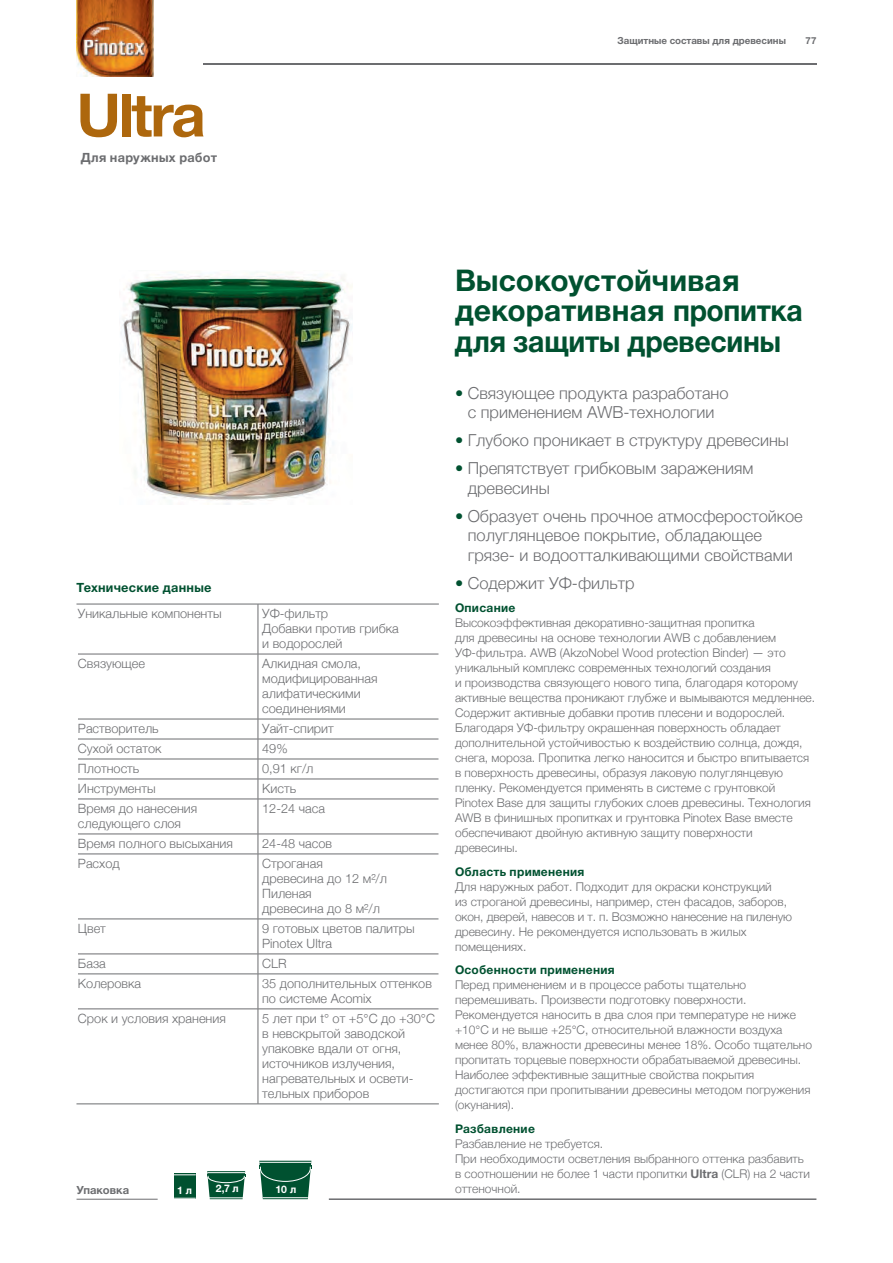
<style>
.page{position:relative;width:893px;height:1263px;background:#fff}
.page>*{position:absolute;margin:0;border:0;box-sizing:border-box;transform-origin:0 0}
.t1{font:700 60px "Helvetica Neue Cyr";color:#ad670d}
.t2{font:700 30px/30px "Helvetica Neue Cyr";letter-spacing:-.005em;color:#005130}
.t3{font:300 16.5px/19.5px "Helvetica Neue";color:#6c6d70}
.t4{font:300 12.75px/15px "Helvetica Neue";color:#6c6d70}
.t5{font:700 12.75px "Helvetica Neue Cyr";letter-spacing:.02em;color:#005130}
.t6{font:700 12.75px "Helvetica Neue Cyr";letter-spacing:.02em;color:#6c6d70}
.t7{font:300 12px/15px "Helvetica Neue";color:#6c6d70}
.t8{font:700 12px "Helvetica Neue Cyr";letter-spacing:.025em;color:#005130}
.t9{font:700 11.25px "Helvetica Neue Cyr";color:#6c6d70}
.t10{font:700 10.5px "Helvetica Neue Cyr";color:#fff}
.t11{font:700 9.75px "Helvetica Neue Cyr";color:#6c6d70}
.s1{color:#005130}
.s2{font-family:"Helvetica Neue Cyr";font-weight:700}
</style>
<div class="page">
<hr style="left:77px;top:63px;width:739px;height:2px;background:#6c6d70">
<hr style="left:329px;top:1198px;width:487px;height:2px;background:#6c6d70">
<hr style="left:77px;top:1199px;width:81px;height:1px;background:#6c6d70">
<hr style="left:78px;top:739px;width:180px;height:1px;background:#6c6d70">
<hr style="left:78px;top:759px;width:180px;height:1px;background:#6c6d70">
<hr style="left:78px;top:779px;width:180px;height:1px;background:#6c6d70">
<hr style="left:78px;top:799px;width:180px;height:1px;background:#6c6d70">
<hr style="left:78px;top:834px;width:180px;height:1px;background:#6c6d70">
<hr style="left:76px;top:604px;width:182px;height:1px;background:#6c6d70">
<hr style="left:76px;top:1103px;width:182px;height:1px;background:#6c6d70">
<hr style="left:258px;top:604px;width:181px;height:1px;background:#6c6d70">
<hr style="left:258px;top:604px;width:1px;height:50px;background:#6c6d70">
<hr style="left:258px;top:739px;width:180px;height:1px;background:#6c6d70">
<hr style="left:258px;top:759px;width:180px;height:1px;background:#6c6d70">
<hr style="left:258px;top:779px;width:180px;height:1px;background:#6c6d70">
<svg style="left:258px;top:720px;width:1px;height:79px"></svg>
<hr style="left:258px;top:799px;width:180px;height:1px;background:#6c6d70">
<hr style="left:258px;top:799px;width:1px;height:35px;background:#6c6d70">
<hr style="left:258px;top:834px;width:180px;height:1px;background:#6c6d70">
<svg style="left:258px;top:834px;width:1px;height:20px"></svg>
<hr style="left:258px;top:1009px;width:1px;height:95px;background:#6c6d70">
<hr style="left:258px;top:1103px;width:181px;height:1px;background:#6c6d70">
<hr style="left:258px;top:654px;width:180px;height:1px;background:#6c6d70">
<hr style="left:258px;top:719px;width:180px;height:1px;background:#6c6d70">
<hr style="left:258px;top:954px;width:180px;height:1px;background:#6c6d70">
<hr style="left:258px;top:974px;width:180px;height:1px;background:#6c6d70">
<hr style="left:258px;top:1009px;width:180px;height:1px;background:#6c6d70">
<hr style="left:78px;top:654px;width:180px;height:1px;background:#6c6d70">
<hr style="left:258px;top:654px;width:1px;height:65px;background:#6c6d70">
<hr style="left:78px;top:719px;width:180px;height:1px;background:#6c6d70">
<hr style="left:258px;top:919px;width:1px;height:35px;background:#6c6d70">
<hr style="left:78px;top:954px;width:180px;height:1px;background:#6c6d70">
<svg style="left:258px;top:954px;width:1px;height:20px"></svg>
<hr style="left:78px;top:974px;width:180px;height:1px;background:#6c6d70">
<hr style="left:258px;top:974px;width:1px;height:35px;background:#6c6d70">
<hr style="left:78px;top:1009px;width:180px;height:1px;background:#6c6d70">
<hr style="left:258px;top:854px;width:180px;height:1px;background:#6c6d70">
<hr style="left:78px;top:854px;width:180px;height:1px;background:#6c6d70">
<hr style="left:258px;top:854px;width:1px;height:65px;background:#6c6d70">
<hr style="left:258px;top:919px;width:180px;height:1px;background:#6c6d70">
<hr style="left:78px;top:919px;width:180px;height:1px;background:#6c6d70">
<div style="left:44px;top:0;width:159px;height:81px;background:#fff"></div>
<img style="left:77px;top:0;width:76px;height:77px">
<div style="left:174px;top:1174px;width:22px;height:25px;background:#005130"></div>
<svg style="left:174px;top:1174px;width:22px;height:1px"></svg>
<svg style="left:174px;top:1198px;width:22px;height:1px"></svg>
<svg style="left:207px;top:1171px;width:38px;height:28px"></svg>
<hr style="left:259px;top:1165px;width:53px;height:4px;background:#005130">
<svg style="left:259px;top:1161px;width:52px;height:38px"></svg>
<img style="left:120px;top:272px;width:232px;height:232px">
<h1 class="t1" style="left:77px;top:82px;width:131px">Ultra</h1>
<p class="t6" style="left:81px;top:150px;width:138px">Для наружных работ</p>
<p class="t11" style="left:617px;top:35px;width:170px">Защитные составы для древесины</p>
<p class="t11" style="left:806px;top:35px;width:12px">77</p>
<p class="t5" style="left:77px;top:580px;width:136px">Технические данные</p>
<p class="t4" style="left:78px;top:606px;width:145px">Уникальные компоненты</p>
<p class="t4" style="left:262px;top:606px;width:138px">УФ-фильтр<br>Добавки против грибка и водорослей</p>
<p class="t4" style="left:78px;top:656px;width:69px">Связующее</p>
<p class="t4" style="left:262px;top:656px;width:117px">Алкидная смола, модифицированная алифатическими соединениями</p>
<p class="t4" style="left:78px;top:721px;width:82px">Растворитель</p>
<p class="t4" style="left:262px;top:721px;width:73px">Уайт-спирит</p>
<p class="t4" style="left:78px;top:741px;width:85px">Сухой остаток</p>
<p class="t4" style="left:262px;top:741px;width:27px">49%</p>
<p class="t4" style="left:78px;top:761px;width:63px">Плотность</p>
<p class="t4" style="left:262px;top:761px;width:53px">0,91 кг/л</p>
<p class="t4" style="left:78px;top:781px;width:79px">Инструменты</p>
<p class="t4" style="left:262px;top:781px;width:35px">Кисть</p>
<p class="t4" style="left:78px;top:801px;width:121px">Время до нанесения следующего слоя</p>
<p class="t4" style="left:262px;top:801px;width:64px">12-24 часа</p>
<p class="t4" style="left:78px;top:836px;width:156px">Время полного высыхания</p>
<p class="t4" style="left:262px;top:836px;width:71px">24-48 часов</p>
<p class="t4" style="left:78px;top:856px;width:43px">Расход</p>
<p class="t4" style="left:262px;top:856px;width:126px">Строганая древесина до 12 м²/л<br>Пиленая<br>древесина до 8 м²/л</p>
<p class="t4" style="left:78px;top:920px;width:29px">Цвет</p>
<p class="t4" style="left:262px;top:920px;width:154px">9 готовых цветов палитры<br>Pinotex Ultra</p>
<p class="t4" style="left:78px;top:955px;width:29px">База</p>
<p class="t4" style="left:262px;top:955px;width:26px">СLR</p>
<p class="t4" style="left:78px;top:975px;width:65px">Колеровка</p>
<p class="t4" style="left:262px;top:975px;width:171px">35 дополнительных оттенков по системе Acomix</p>
<p class="t4" style="left:78px;top:1010px;width:149px">Срок и условия хранения</p>
<p class="t4" style="left:262px;top:1010px;width:174px">5 лет при t° от +5°С до +30°С в невскрытой заводской упаковке вдали от огня, источников излучения, нагревательных и освети&shy;тельных приборов</p>
<p class="t9" style="left:77px;top:1183px;width:54px">Упаковка</p>
<p class="t10" style="left:177px;top:1184px;width:16px">1 л</p>
<p class="t10" style="left:216px;top:1183px;width:24px">2,7 л</p>
<p class="t10" style="left:275px;top:1183px;width:22px">10 л</p>
<h2 class="t2" style="left:455px;top:266px;width:349px">Высокоустойчивая декоративная пропитка для защиты древесины</h2>
<h3 class="t3" style="left:455px;top:383px;width:275px;text-align:center"><span class="s1">•</span> Связующее продукта разработано с применением AWB-технологии</h3>
<h3 class="t3" style="left:455px;top:430px;width:335px"><span class="s1">•</span> Глубоко проникает в структуру древесины</h3>
<h3 class="t3" style="left:468px;top:458px;width:287px;text-indent:-13px"><span class="s1">•</span> Препятствует грибковым заражениям древесины</h3>
<h3 class="t3" style="left:468px;top:506px;width:336px;text-indent:-13px"><span class="s1">•</span> Образует очень прочное атмосферостойкое полуглянцевое покрытие, обладающее грязе- и водоотталкивающими свойствами</h3>
<h3 class="t3" style="left:455px;top:573px;width:181px"><span class="s1">•</span> Содержит УФ-фильтр</h3>
<p class="t8" style="left:455px;top:601px;width:62px">Описание</p>
<p class="t7" style="left:455px;top:615px;width:362px">Высокоэффективная декоративно-защитная пропитка<br>для древесины на основе технологии AWB с добавлением УФ-фильтра. AWB (AkzoNobel Wood protection Binder) — это уникальный комплекс современных технологий создания<br>и производства связующего нового типа, благодаря которому активные вещества проникают глубже и вымываются медленнее.<br>Содержит активные добавки против плесени и водорослей.<br>Благодаря УФ-фильтру окрашенная поверхность обладает дополнительной устойчивостью к воздействию солнца, дождя, снега, мороза. Пропитка легко наносится и быстро впитывается в поверхность древесины, образуя лаковую полуглянцевую пленку. Рекомендуется применять в системе с грунтовкой Pinotex Base для защиты глубоких слоев древесины. Технология AWB в финишных пропитках и грунтовка Pinotex Base вместе обеспечивают двойную активную защиту поверхности древесины.</p>
<p class="t8" style="left:455px;top:865px;width:131px">Область применения</p>
<p class="t7" style="left:455px;top:879px;width:339px">Для наружных работ. Подходит для окраски конструкций<br>из строганой древесины, например, стен фасадов, заборов, окон, дверей, навесов и т. п. Возможно нанесение на пиленую древесину. Не рекомендуется использовать в жилых помещениях.</p>
<p class="t8" style="left:455px;top:963px;width:161px">Особенности применения</p>
<p class="t7" style="left:455px;top:977px;width:359px">Перед применением и в процессе работы тщательно перемешивать. Произвести подготовку поверхности.<br>Рекомендуется наносить в два слоя при температуре не ниже +10°С и не выше +25°С, относительной влажности воздуха менее 80%, влажности древесины менее 18%. Особо тщательно пропитать торцевые поверхности обрабатываемой древесины.<br>Наиболее эффективные защитные свойства покрытия достигаются при пропитывании древесины методом погружения (окунания).</p>
<p class="t8" style="left:455px;top:1122px;width:81px">Разбавление</p>
<p class="t7" style="left:455px;top:1136px;width:356px">Разбавление не требуется.<br>При необходимости осветления выбранного оттенка разбавить в соотношении не более 1 части пропитки <span class="s2">Ultra</span> (СLR) на 2 части оттеночной.</p>
</div>
